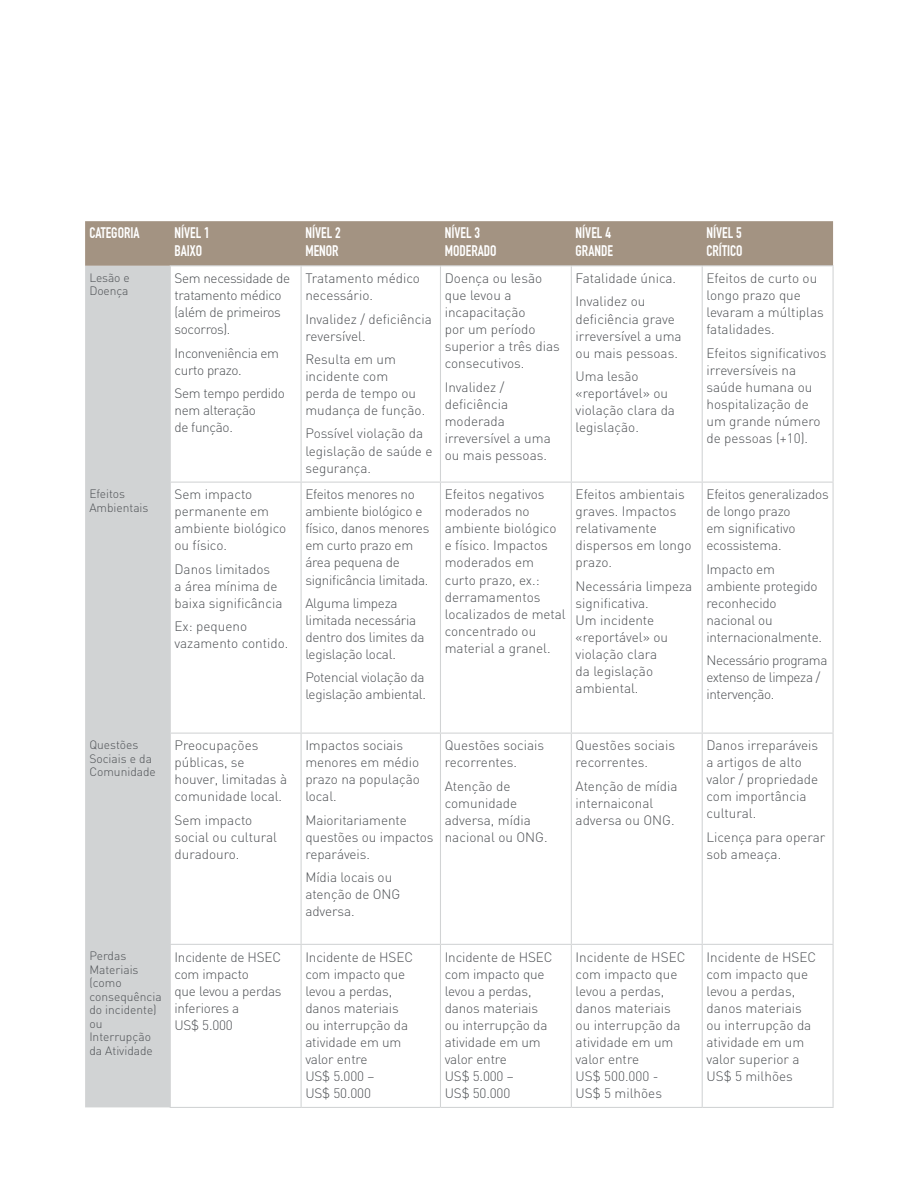
<style>
.page{position:relative;width:915px;height:1191px;background:#fff}
.page>*{position:absolute;margin:0;border:0;box-sizing:border-box;transform-origin:0 0}
.t1{font:700 15px/18px "DIN Condensed";color:#fff}
.t2{font:300 13.5px/17px "DIN";color:#4d5054}
.t3{font:300 13.5px/17px "DIN";letter-spacing:-.02em;color:#4d5054}
.t4{font:300 13.5px/17px "DIN";letter-spacing:-.025em;color:#4d5054}
.t5{font:300 13.5px/17px "DIN";letter-spacing:-.03em;color:#4d5054}
.t6{font:300 12px/13.5px "DIN";color:#4d5054}
</style>
<div class="page">
<div style="left:85px;top:221px;width:747px;height:45px;background:#a39382"></div>
<div style="left:85px;top:266px;width:85px;height:841px;background:#d1d3d4"></div>
<hr style="left:300px;top:266px;width:1px;height:215px;background:#d1d3d4">
<hr style="left:440px;top:266px;width:1px;height:215px;background:#d1d3d4">
<hr style="left:570px;top:266px;width:1px;height:215px;background:#d1d3d4">
<hr style="left:701px;top:266px;width:1px;height:215px;background:#d1d3d4">
<hr style="left:170px;top:481px;width:131px;height:1px;background:#d1d3d4">
<hr style="left:301px;top:481px;width:139px;height:1px;background:#d1d3d4">
<hr style="left:300px;top:482px;width:1px;height:250px;background:#d1d3d4">
<hr style="left:571px;top:481px;width:131px;height:1px;background:#d1d3d4">
<hr style="left:702px;top:481px;width:131px;height:1px;background:#d1d3d4">
<hr style="left:701px;top:482px;width:1px;height:250px;background:#d1d3d4">
<hr style="left:170px;top:732px;width:131px;height:1px;background:#d1d3d4">
<hr style="left:301px;top:732px;width:139px;height:1px;background:#d1d3d4">
<hr style="left:300px;top:733px;width:1px;height:210px;background:#d1d3d4">
<hr style="left:440px;top:733px;width:1px;height:210px;background:#d1d3d4">
<hr style="left:571px;top:732px;width:131px;height:1px;background:#d1d3d4">
<hr style="left:570px;top:733px;width:1px;height:210px;background:#d1d3d4">
<hr style="left:702px;top:732px;width:131px;height:1px;background:#d1d3d4">
<hr style="left:701px;top:733px;width:1px;height:210px;background:#d1d3d4">
<hr style="left:170px;top:943px;width:131px;height:2px;background:#d1d3d4">
<hr style="left:301px;top:943px;width:139px;height:2px;background:#d1d3d4">
<hr style="left:300px;top:945px;width:1px;height:161px;background:#d1d3d4">
<hr style="left:440px;top:943px;width:131px;height:2px;background:#d1d3d4">
<hr style="left:440px;top:945px;width:1px;height:161px;background:#d1d3d4">
<hr style="left:571px;top:943px;width:131px;height:2px;background:#d1d3d4">
<hr style="left:570px;top:945px;width:1px;height:161px;background:#d1d3d4">
<hr style="left:702px;top:943px;width:131px;height:2px;background:#d1d3d4">
<hr style="left:701px;top:945px;width:1px;height:161px;background:#d1d3d4">
<hr style="left:170px;top:265px;width:131px;height:1px;background:#d1d3d4">
<hr style="left:170px;top:266px;width:1px;height:215px;background:#d1d3d4">
<hr style="left:301px;top:265px;width:139px;height:1px;background:#d1d3d4">
<hr style="left:440px;top:265px;width:131px;height:1px;background:#d1d3d4">
<hr style="left:571px;top:265px;width:131px;height:1px;background:#d1d3d4">
<hr style="left:702px;top:265px;width:131px;height:1px;background:#d1d3d4">
<hr style="left:832px;top:266px;width:1px;height:215px;background:#d1d3d4">
<hr style="left:170px;top:482px;width:1px;height:250px;background:#d1d3d4">
<hr style="left:832px;top:482px;width:1px;height:250px;background:#d1d3d4">
<hr style="left:170px;top:733px;width:1px;height:210px;background:#d1d3d4">
<hr style="left:832px;top:733px;width:1px;height:210px;background:#d1d3d4">
<hr style="left:170px;top:945px;width:1px;height:161px;background:#d1d3d4">
<hr style="left:832px;top:945px;width:1px;height:161px;background:#d1d3d4">
<hr style="left:170px;top:1106px;width:131px;height:2px;background:#d1d3d4">
<hr style="left:301px;top:1106px;width:139px;height:2px;background:#d1d3d4">
<hr style="left:440px;top:1106px;width:131px;height:2px;background:#d1d3d4">
<hr style="left:571px;top:1106px;width:131px;height:2px;background:#d1d3d4">
<hr style="left:702px;top:1106px;width:131px;height:2px;background:#d1d3d4">
<hr style="left:440px;top:481px;width:131px;height:1px;background:#d1d3d4">
<hr style="left:440px;top:482px;width:1px;height:250px;background:#d1d3d4">
<hr style="left:570px;top:482px;width:1px;height:250px;background:#d1d3d4">
<hr style="left:440px;top:732px;width:131px;height:1px;background:#d1d3d4">
<p class="t1" style="left:89px;top:224px;width:52px">CATEGORIA</p>
<p class="t1" style="left:174px;top:224px;width:37px">NÍVEL 1<br>BAIXO</p>
<p class="t1" style="left:305px;top:224px;width:37px">NÍVEL 2<br>MENOR</p>
<p class="t1" style="left:444px;top:224px;width:53px">NÍVEL 3<br>MODERADO</p>
<p class="t1" style="left:575px;top:224px;width:39px">NÍVEL 4<br>GRANDE</p>
<p class="t1" style="left:706px;top:224px;width:38px">NÍVEL 5<br>CRÍTICO</p>
<p class="t6" style="left:89px;top:271px;width:42px">Lesão e<br>Doença</p>
<p class="t4" style="left:174px;top:270px;width:117px">Sem necessidade de tratamento médico (além de primeiros socorros).</p>
<p class="t4" style="left:174px;top:344px;width:106px">Inconveniência em curto prazo.</p>
<p class="t4" style="left:174px;top:384px;width:112px">Sem tempo perdido nem alteração<br>de função.</p>
<p class="t2" style="left:305px;top:270px;width:116px">Tratamento médico necessário.</p>
<p class="t2" style="left:305px;top:310px;width:128px">Invalidez / deficiência reversível.</p>
<p class="t2" style="left:305px;top:350px;width:121px">Resulta em um incidente com perda de tempo ou mudança de função.</p>
<p class="t2" style="left:305px;top:425px;width:129px">Possível violação da legislação de saúde e segurança.</p>
<p class="t2" style="left:575px;top:266px;width:102px;line-height:23.4px">Fatalidade única.<br>Invalidez ou</p>
<p class="t2" style="left:575px;top:310px;width:107px">deficiência grave irreversível a uma ou mais pessoas.</p>
<p class="t2" style="left:575px;top:367px;width:101px">Uma lesão «reportável» ou violação clara da legislação.</p>
<p class="t2" style="left:706px;top:270px;width:119px">Efeitos de curto ou longo prazo que levaram a múltiplas fatalidades.</p>
<p class="t2" style="left:706px;top:344px;width:121px">Efeitos significativos irreversíveis na saúde humana ou hospitalização de um grande número de pessoas (+10).</p>
<p class="t2" style="left:444px;top:270px;width:116px">Doença ou lesão que levou a incapacitação<br>por um período superior a três dias consecutivos.</p>
<p class="t2" style="left:444px;top:378px;width:107px">Invalidez / deficiência moderada irreversível a uma ou mais pessoas.</p>
<p class="t6" style="left:89px;top:487px;width:61px">Efeitos<br>Ambientais</p>
<p class="t2" style="left:174px;top:486px;width:113px">Sem impacto permanente em ambiente biológico ou físico.</p>
<p class="t2" style="left:174px;top:560px;width:110px">Danos limitados<br>a área mínima de baixa significância</p>
<p class="t2" style="left:174px;top:618px;width:115px">Ex: pequeno vazamento contido.</p>
<p class="t6" style="left:89px;top:738px;width:68px">Questões<br>Sociais e da<br>Comunidade</p>
<p class="t2" style="left:174px;top:737px;width:114px">Preocupações públicas, se houver, limitadas à comunidade local.</p>
<p class="t2" style="left:174px;top:811px;width:104px">Sem impacto social ou cultural duradouro.</p>
<p class="t3" style="left:305px;top:486px;width:125px">Efeitos menores no ambiente biológico e físico, danos menores em curto prazo em área pequena de significância limitada.</p>
<p class="t3" style="left:305px;top:594px;width:121px">Alguma limpeza limitada necessária dentro dos limites da legislação local.</p>
<p class="t3" style="left:305px;top:669px;width:122px">Potencial violação da legislação ambiental.</p>
<p class="t2" style="left:444px;top:486px;width:122px">Efeitos negativos moderados no ambiente biológico e físico. Impactos moderados em curto prazo, ex.: derramamentos localizados de metal concentrado ou material a granel.</p>
<p class="t2" style="left:575px;top:486px;width:117px">Efeitos ambientais graves. Impactos relativamente dispersos em longo prazo.</p>
<p class="t2" style="left:575px;top:577px;width:118px">Necessária limpeza significativa.<br>Um incidente «reportável» ou violação clara<br>da legislação ambiental.</p>
<p class="t2" style="left:305px;top:737px;width:116px">Impactos sociais menores em médio prazo na população local.</p>
<p class="t2" style="left:305px;top:811px;width:130px">Maioritariamente questões ou impactos reparáveis.</p>
<p class="t2" style="left:305px;top:869px;width:96px">Mídia locais ou atenção de ONG adversa.</p>
<p class="t2" style="left:444px;top:737px;width:101px">Questões sociais recorrentes.</p>
<p class="t2" style="left:444px;top:777px;width:104px">Atenção de comunidade adversa, mídia nacional ou ONG.</p>
<p class="t2" style="left:575px;top:737px;width:101px">Questões sociais recorrentes.</p>
<p class="t2" style="left:575px;top:777px;width:103px">Atenção de mídia internaiconal adversa ou ONG.</p>
<p class="t2" style="left:706px;top:486px;width:124px">Efeitos generalizados de longo prazo<br>em significativo ecossistema.</p>
<p class="t2" style="left:706px;top:560px;width:117px">Impacto em ambiente protegido reconhecido nacional ou internacionalmente.</p>
<p class="t5" style="left:706px;top:652px;width:122px">Necessário programa extenso de limpeza / intervenção.</p>
<p class="t2" style="left:706px;top:737px;width:113px">Danos irreparáveis a artigos de alto valor / propriedade com importância cultural.</p>
<p class="t2" style="left:706px;top:828px;width:120px">Licença para operar sob ameaça.</p>
<p class="t6" style="left:89px;top:949px;width:74px">Perdas<br>Materiais (como consequência do incidente) ou<br>Interrupção da Atividade</p>
<p class="t2" style="left:174px;top:948px;width:109px">Incidente de HSEC com impacto<br>que levou a perdas inferiores a<br>US$ 5.000</p>
<p class="t2" style="left:305px;top:948px;width:109px">Incidente de HSEC com impacto que levou a perdas, danos materiais ou interrupção da atividade em um valor entre<br>US$ 5.000 –<br>US$ 50.000</p>
<p class="t2" style="left:444px;top:948px;width:109px">Incidente de HSEC com impacto que levou a perdas, danos materiais ou interrupção da atividade em um valor entre<br>US$ 5.000 –<br>US$ 50.000</p>
<p class="t2" style="left:575px;top:948px;width:111px">Incidente de HSEC com impacto que levou a perdas, danos materiais ou interrupção da atividade em um valor entre<br>US$ 500.000 -<br>US$ 5 milhões</p>
<p class="t2" style="left:706px;top:948px;width:111px">Incidente de HSEC com impacto que levou a perdas, danos materiais ou interrupção da atividade em um valor superior a<br>US$ 5 milhões</p>
</div>
